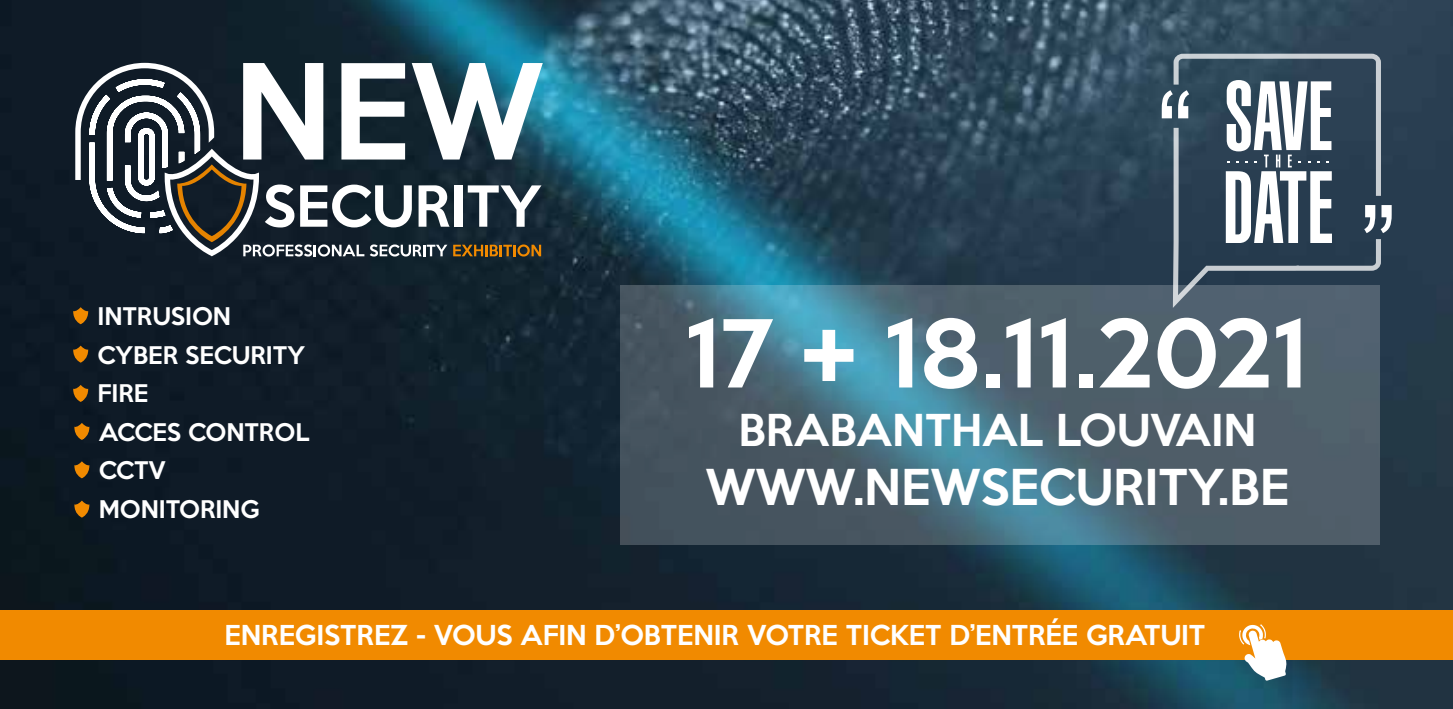
<style>
.page{position:relative;width:1453px;height:709px;background:#fff}
.page>*{position:absolute;margin:0;border:0;box-sizing:border-box;transform-origin:0 0}
.t1{font:500 85.5px "Keep Calm";letter-spacing:-.015em;color:#fff}
.t2{font:500 45.25px "Keep Calm";color:#fff}
.t3{font:500 40.25px "Keep Calm";color:#fff}
.t4{font:500 25px "Keep Calm";color:#fff}
.t5{font:500 22.25px/38.5px "Keep Calm";color:#fff}
</style>
<div class="page">
<img style="left:0;top:0;width:1453px;height:709px">
<svg style="left:73px;top:307px;width:15px;height:18px"></svg>
<svg style="left:73px;top:345px;width:15px;height:19px"></svg>
<svg style="left:73px;top:385px;width:15px;height:18px"></svg>
<svg style="left:74px;top:423px;width:15px;height:18px"></svg>
<svg style="left:74px;top:461px;width:15px;height:18px"></svg>
<svg style="left:74px;top:500px;width:15px;height:19px"></svg>
<svg style="left:75px;top:63px;width:468px;height:193px"></svg>
<svg style="left:621px;top:285px;width:759px;height:259px;background:#4b6775"></svg>
<div style="left:0;top:610px;width:1453px;height:49px;background:#f18a00"></div>
<svg style="left:1162px;top:54px;width:229px;height:254px"></svg>
<svg style="left:1239px;top:624px;width:48px;height:56px"></svg>
<p class="t5" style="left:98px;top:295px;width:213px">INTRUSION<br>CYBER SECURITY<br>FIRE<br>ACCES CONTROL<br>CCTV<br>MONITORING</p>
<h1 class="t1" style="left:685px;top:279px;width:625px">17 + 18.11.2021</h1>
<h3 class="t3" style="left:738px;top:395px;width:519px">BRABANTHAL LOUVAIN</h3>
<h2 class="t2" style="left:705px;top:447px;width:585px">WWW.NEWSECURITY.BE</h2>
<p class="t4" style="left:224px;top:613px;width:982px">ENREGISTREZ - VOUS AFIN D’OBTENIR VOTRE TICKET D’ENTRÉE GRATUIT</p>
</div>
